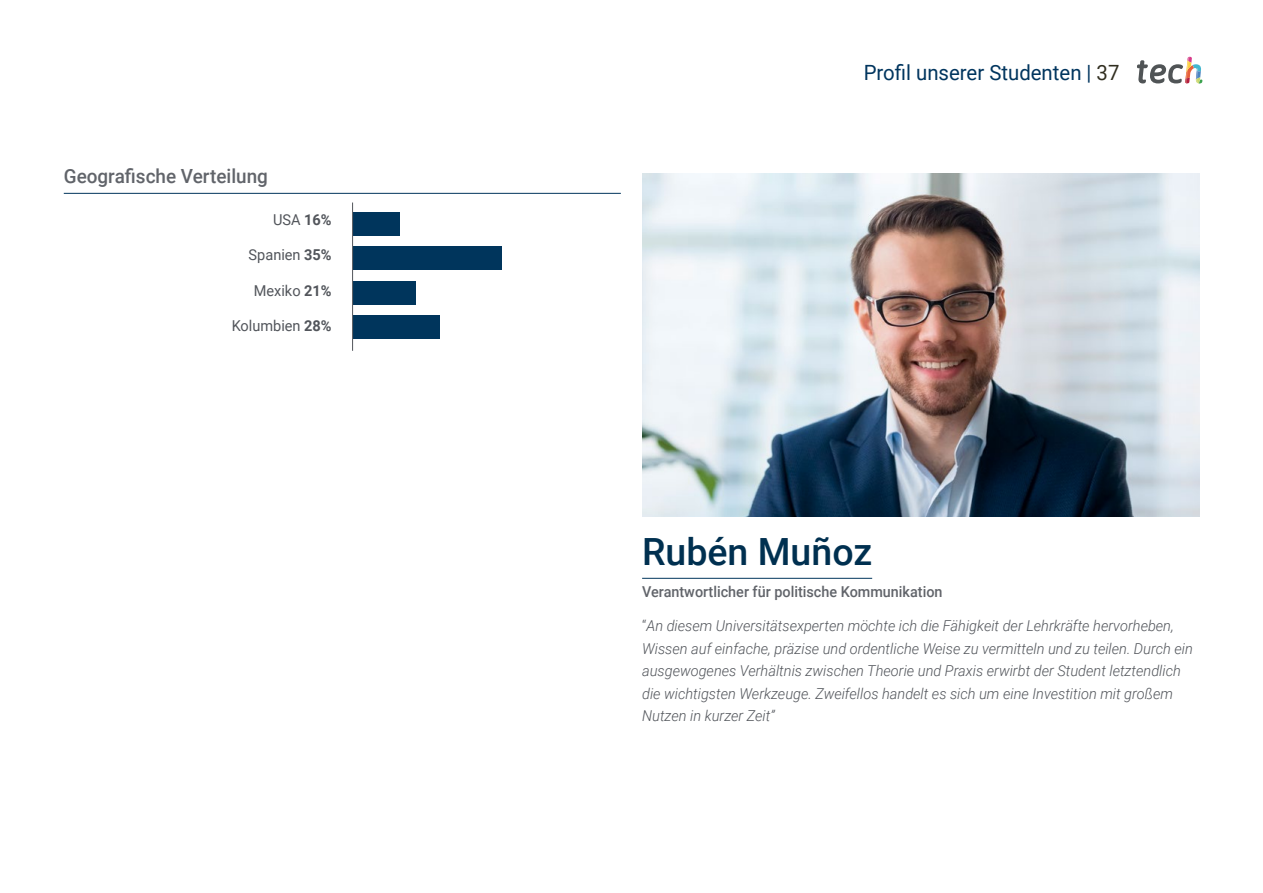
<style>
.page{position:relative;width:1263px;height:893px;background:#fff}
.page>*{position:absolute;margin:0;border:0;box-sizing:border-box;transform-origin:0 0}
.t1{font:500 37.5px "Roboto";color:#003050}
.t2{font:21px "Roboto";color:#00355e}
.t3{font:500 19.5px "Roboto";color:#61646a}
.t4{font:italic 300 15px/22.5px "Roboto";color:#52555b}
.t5{font:500 15px "Roboto";color:#61646a;scale:.96 1}
.t6{font:15px "Roboto";color:#52555b}
.s1{font-weight:700}
.s2{color:#312e20}
.s3{font-style:normal}
</style>
<div class="page">
<hr style="left:642px;top:578px;width:230px;height:1px;background:#00355c">
<img style="left:642px;top:174px;width:557px;height:343px">
<svg style="left:1137px;top:57px;width:65px;height:27px"></svg>
<div style="left:353px;top:212px;width:47px;height:24px;background:#00355c"></div>
<div style="left:353px;top:247px;width:149px;height:23px;background:#00355c"></div>
<div style="left:353px;top:281px;width:62px;height:24px;background:#00355c"></div>
<div style="left:353px;top:315px;width:87px;height:24px;background:#00355c"></div>
<hr style="left:352px;top:203px;width:1px;height:148px;background:#52555b">
<hr style="left:64px;top:193px;width:557px;height:1px;background:#00355c">
<h3 class="t3" style="left:64px;top:162px;width:206px">Geografische Verteilung</h3>
<p class="t6" style="left:273px;top:209px;width:60px">USA <span class="s1">16%</span></p>
<p class="t6" style="left:249px;top:244px;width:85px">Spanien <span class="s1">35%</span></p>
<p class="t6" style="left:254px;top:280px;width:79px">Mexiko <span class="s1">21%</span></p>
<p class="t6" style="left:232px;top:315px;width:102px">Kolumbien <span class="s1">28%</span></p>
<h2 class="t2" style="left:864px;top:57px;width:257px">Profil unserer Studenten | <span class="s2">37</span></h2>
<h1 class="t1" style="left:642px;top:525px;width:232px">Rubén Muñoz</h1>
<p class="t5" style="left:642px;top:581px;width:314px">Verantwortlicher für politische Kommunikation</p>
<p class="t4" style="left:642px;top:614px;width:552px"><span class="s3">“</span>An diesem Universitätsexperten möchte ich die Fähigkeit der Lehrkräfte hervorheben, Wissen auf einfache, präzise und ordentliche Weise zu vermitteln und zu teilen. Durch ein ausgewogenes Verhältnis zwischen Theorie und Praxis erwirbt der Student letztendlich die wichtigsten Werkzeuge. Zweifellos handelt es sich um eine Investition mit großem Nutzen in kurzer Zeit”</p>
</div>
